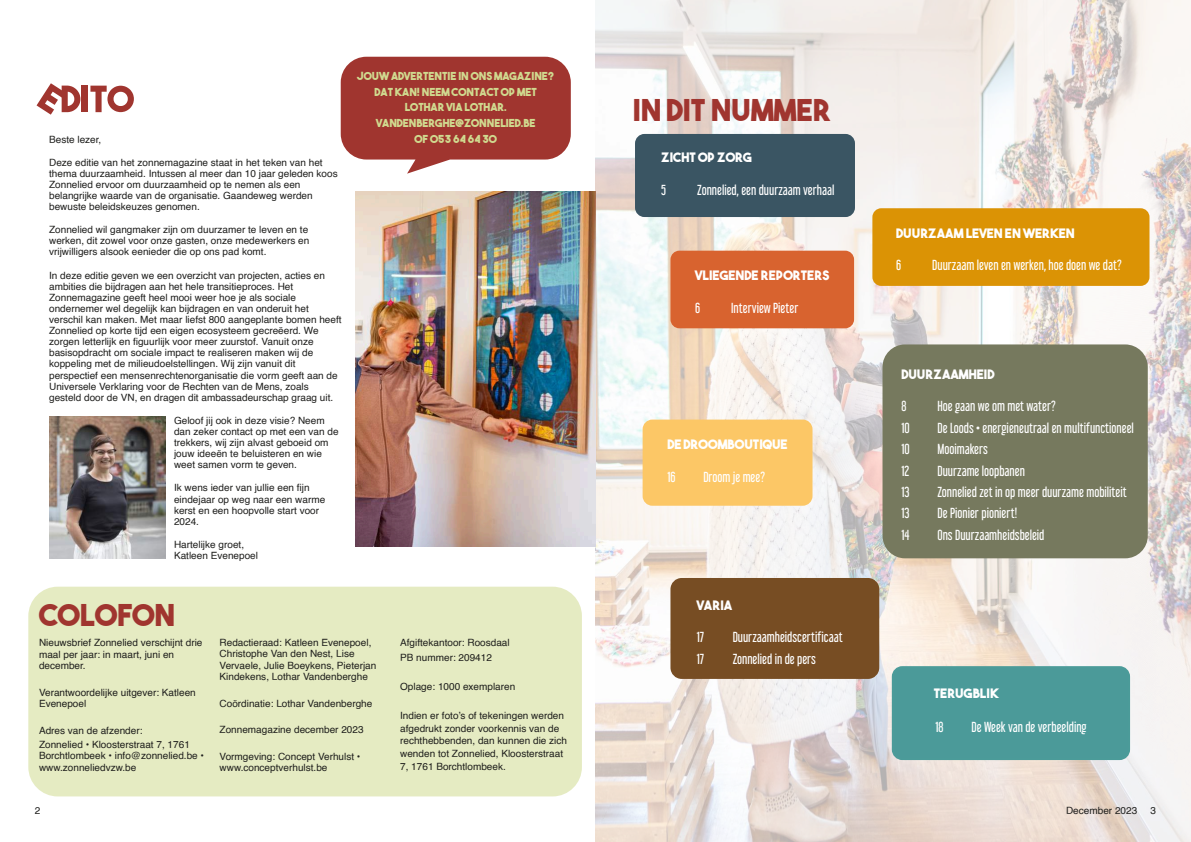
<style>
.page{position:relative;width:1191px;height:842px;background:#fff}
.page>*{position:absolute;margin:0;border:0;box-sizing:border-box;transform-origin:0 0}
.t1{font:30px "The Bold Font";color:#a0352f}
.t2{font:13px "Libel Suit Rg";color:#fff}
.t3{font:13px "The Bold Font";color:#fff}
.t4{font:11px/15.7px "The Bold Font";color:#d0da8f;text-align:center}
.t5{font:10px/11.1px "Helvetica";color:#1d1d1b}
</style>
<div class="page">
<img style="left:595px;top:0;width:596px;height:842px">
<div style="left:635px;top:134px;width:220px;height:83px;background:#3a5563;border:3px solid #3a5563;border-radius:8px"></div>
<div style="left:28px;top:587px;width:554px;height:209px;background:#e5ebc2;border-radius:29px"></div>
<svg style="left:37px;top:83px;width:43px;height:32px"></svg>
<div style="left:82px;top:86px;width:6px;height:26px;background:#a0352f"></div>
<svg style="left:90px;top:86px;width:44px;height:26px"></svg>
<svg style="left:341px;top:57px;width:230px;height:117px;background:#ac504b"></svg>
<img style="left:49px;top:416px;width:116px;height:143px">
<div style="left:872px;top:208px;width:277px;height:78px;background:#db9305;border:3px solid #db9305;border-radius:7px"></div>
<div style="left:670px;top:251px;width:184px;height:77px;background:#d8632f;border:3px solid #d8632f;border-radius:7px"></div>
<div style="left:882px;top:344px;width:265px;height:214px;background:#76795e;border:3px solid #76795e;border-radius:21px"></div>
<div style="left:642px;top:420px;width:170px;height:86px;background:#fcc766;border:3px solid #fcc766;border-radius:8px"></div>
<div style="left:670px;top:578px;width:209px;height:101px;background:#774d23;border:3px solid #774d23;border-radius:10px"></div>
<div style="left:891px;top:666px;width:239px;height:94px;background:#4b9a99;border:3px solid #4b9b99;border-radius:9px"></div>
<img style="left:356px;top:192px;width:239px;height:355px">
<p class="t5" style="left:49px;top:134px;width:54px">Beste lezer,</p>
<p class="t5" style="left:49px;top:157px;width:290px">Deze editie van het zonnemagazine staat in het teken van het thema duurzaamheid. Intussen al meer dan 10 jaar geleden koos Zonnelied ervoor om duurzaamheid op te nemen als een belangrijke waarde van de organisatie. Gaandeweg werden bewuste beleidskeuzes genomen.</p>
<p class="t5" style="left:49px;top:225px;width:262px;text-align:justify">Zonnelied wil gangmaker zijn om duurzamer te leven en te werken, dit zowel voor onze gasten, onze medewerkers en vrijwilligers alsook eenieder die op ons pad komt.</p>
<p class="t5" style="left:49px;top:270px;width:294px">In deze editie geven we een overzicht van projecten, acties en ambities die bijdragen aan het hele transitieproces. Het Zonnemagazine geeft heel mooi weer hoe je als sociale ondernemer wel degelijk kan bijdragen en van onderuit het verschil kan maken. Met maar liefst 800 aangeplante bomen heeft Zonnelied op korte tijd een eigen ecosysteem gecreëerd. We zorgen letterlijk en figuurlijk voor meer zuurstof. Vanuit onze basisopdracht om sociale impact te realiseren maken wij de koppeling met de milieudoelstellingen. Wij zijn vanuit dit perspectief een mensenrechtenorganisatie die vorm geeft aan de Universele Verklaring voor de Rechten van de Mens, zoals gesteld door de VN, en dragen dit ambassadeurschap graag uit.</p>
<p class="t5" style="left:174px;top:415px;width:166px">Geloof jij ook in deze visie? Neem dan zeker contact op met een van de trekkers, wij zijn alvast geboeid om jouw ideeën te beluisteren en wie weet samen vorm te geven.</p>
<p class="t5" style="left:174px;top:483px;width:153px">Ik wens ieder van jullie een fijn eindejaar op weg naar een warme kerst en een hoopvolle start voor<br>2024.</p>
<p class="t5" style="left:174px;top:539px;width:85px">Hartelijke groet,<br>Katleen Evenepoel</p>
<p class="t4" style="left:357px;top:69px;width:199px">JOUW ADVERTENTIE IN ONS MAGAZINE?<br>DAT KAN! NEEM CONTACT OP MET<br>LOTHAR VIA LOTHAR.<br>VANDENBERGHE@ZONNELIED.BE<br>OF 053 64 64 30</p>
<h1 class="t1" style="left:39px;top:603px;width:138px">COLOFON</h1>
<p class="t5" style="left:39px;top:637px;width:165px;line-height:11.5px">Nieuwsbrief Zonnelied verschijnt drie maal per jaar: in maart, juni en december.</p>
<p class="t5" style="left:39px;top:687px;width:158px;line-height:11.5px">Verantwoordelijke uitgever: Katleen<br>Evenepoel</p>
<p class="t5" style="left:39px;top:725px;width:152px;line-height:13.5px">Adres van de afzender:<br>Zonnelied • Kloosterstraat 7, 1761</p>
<p class="t5" style="left:39px;top:751px;width:167px;line-height:11.5px">Borchtlombeek • info@zonnelied.be • www.zonneliedvzw.be</p>
<p class="t5" style="left:220px;top:637px;width:158px">Redactieraad: Katleen Evenepoel, Christophe Van den Nest, Lise Vervaele, Julie Boeykens, Pieterjan Kindekens, Lothar Vandenberghe</p>
<p class="t5" style="left:220px;top:698px;width:154px">Coördinatie: Lothar Vandenberghe</p>
<p class="t5" style="left:220px;top:725px;width:145px">Zonnemagazine december 2023</p>
<p class="t5" style="left:220px;top:751px;width:142px">Vormgeving: Concept Verhulst • www.conceptverhulst.be</p>
<p class="t5" style="left:400px;top:636px;width:111px;line-height:14.6px">Afgiftekantoor: Roosdaal<br>PB nummer: 209412</p>
<p class="t5" style="left:400px;top:681px;width:117px">Oplage: 1000 exemplaren</p>
<p class="t5" style="left:400px;top:710px;width:168px;line-height:12.6px">Indien er foto’s of tekeningen werden afgedrukt zonder voorkennis van de rechthebbenden, dan kunnen die zich wenden tot Zonnelied, Kloosterstraat 7, 1761 Borchtlombeek.</p>
<h1 class="t1" style="left:633px;top:98px;width:200px">IN DIT NUMMER</h1>
<h2 class="t3" style="left:661px;top:152px;width:92px">ZICHT OP ZORG</h2>
<h2 class="t2" style="left:661px;top:184px;width:6px">5</h2>
<h2 class="t2" style="left:697px;top:184px;width:139px">Zonnelied, een duurzaam verhaal</h2>
<h2 class="t3" style="left:695px;top:270px;width:136px">VLIEGENDE REPORTERS</h2>
<h2 class="t2" style="left:695px;top:302px;width:7px">6</h2>
<h2 class="t2" style="left:731px;top:302px;width:69px">Interview Pieter</h2>
<h2 class="t3" style="left:667px;top:439px;width:122px">DE DROOMBOUTIQUE</h2>
<h2 class="t2" style="left:667px;top:471px;width:10px">16</h2>
<h2 class="t2" style="left:703px;top:471px;width:63px">Droom je mee?</h2>
<h2 class="t3" style="left:696px;top:600px;width:37px">VARIA</h2>
<h2 class="t2" style="left:696px;top:632px;width:9px">17</h2>
<h2 class="t2" style="left:732px;top:632px;width:112px">Duurzaamheidscertificaat</h2>
<h2 class="t2" style="left:696px;top:653px;width:9px">17</h2>
<h2 class="t2" style="left:732px;top:653px;width:85px">Zonnelied in de pers</h2>
<h2 class="t3" style="left:896px;top:228px;width:180px">DUURZAAM LEVEN EN WERKEN</h2>
<h2 class="t2" style="left:896px;top:260px;width:7px">6</h2>
<h2 class="t2" style="left:932px;top:260px;width:191px">Duurzaam leven en werken, hoe doen we dat?</h2>
<h2 class="t3" style="left:901px;top:369px;width:94px">DUURZAAMHEID</h2>
<h2 class="t2" style="left:901px;top:401px;width:7px">8</h2>
<h2 class="t2" style="left:937px;top:401px;width:120px">Hoe gaan we om met water?</h2>
<h2 class="t2" style="left:901px;top:422px;width:10px">10</h2>
<h2 class="t2" style="left:937px;top:422px;width:198px">De Loods • energieneutraal en multifunctioneel</h2>
<h2 class="t2" style="left:901px;top:444px;width:10px">10</h2>
<h2 class="t2" style="left:937px;top:444px;width:52px">Mooimakers</h2>
<h2 class="t2" style="left:901px;top:465px;width:9px">12</h2>
<h2 class="t2" style="left:937px;top:465px;width:89px">Duurzame loopbanen</h2>
<h2 class="t2" style="left:901px;top:487px;width:10px">13</h2>
<h2 class="t2" style="left:937px;top:487px;width:191px">Zonnelied zet in op meer duurzame mobiliteit</h2>
<h2 class="t2" style="left:901px;top:508px;width:10px">13</h2>
<h2 class="t2" style="left:937px;top:508px;width:81px">De Pionier pioniert!</h2>
<h2 class="t2" style="left:901px;top:530px;width:10px">14</h2>
<h2 class="t2" style="left:937px;top:530px;width:109px">Ons Duurzaamheidsbeleid</h2>
<h2 class="t3" style="left:933px;top:688px;width:66px">TERUGBLIK</h2>
<h2 class="t2" style="left:935px;top:722px;width:10px">18</h2>
<h2 class="t2" style="left:971px;top:722px;width:117px">De Week van de verbeelding</h2>
<p class="t5" style="left:35px;top:805px;width:7px">2</p>
<p class="t5" style="left:1066px;top:806px;width:73px">December 2023</p>
<p class="t5" style="left:1150px;top:805px;width:7px">3</p>
</div>
